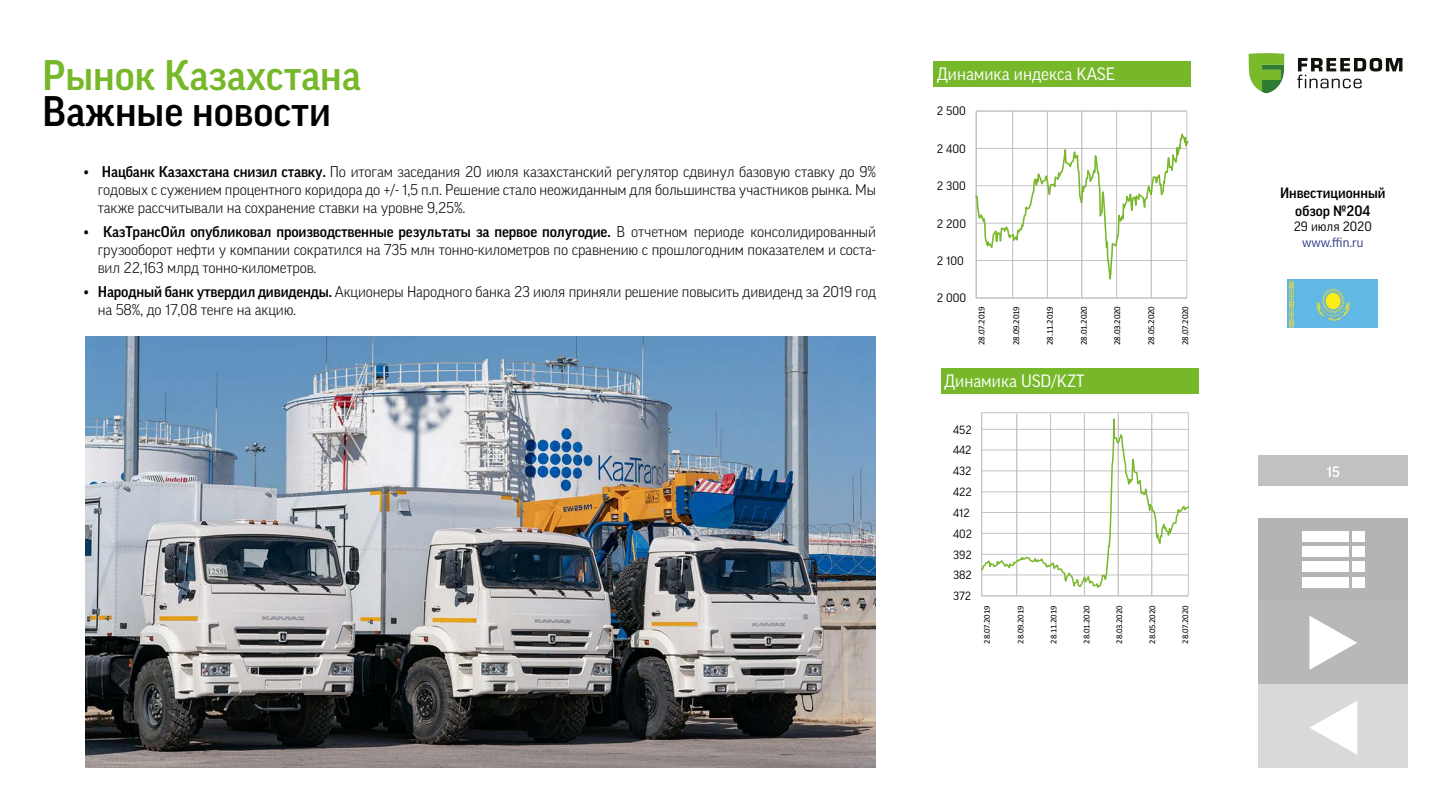
<style>
.page{position:relative;width:1440px;height:810px;background:#fff}
.page>*{position:absolute;margin:0;border:0;box-sizing:border-box;transform-origin:0 0}
.t1{font:500 41.25px "Good Pro";color:#76b82a}
.t2{font:500 41.25px "Good Pro";color:#000}
.t3{font:17.25px "Good Pro";color:#fff}
.t4{font:300 15px/18px "Good Pro";letter-spacing:-.01em;color:#000;text-align:justify}
.t5{font:500 14.48px/17.4px "Good Pro";color:#000;text-align:center}
.t6{font:500 14.48px "Good Pro";color:#fff}
.t7{font:13.05px "Good Pro";color:#283583}
.t8{font:13.05px "Good Pro";color:#000}
.t9{font:11.85px "Good Pro";color:#000}
.t10{font:11.48px "Good Pro";color:#000}
.t11{font:8.93px "Calibri";letter-spacing:-.025em;color:#000}
.t12{font:8.7px "Calibri";letter-spacing:-.025em;color:#000}
.s1{font-weight:500}
</style>
<div class="page">
<div style="left:1258px;top:456px;width:150px;height:30px;background:#c1c1c1"></div>
<svg style="left:1249px;top:53px;width:35px;height:40px"></svg>
<svg style="left:1297px;top:58px;width:105px;height:30px"></svg>
<div style="left:1259px;top:518px;width:149px;height:83px;background:#b5b3b3"></div>
<div style="left:1302px;top:531px;width:46px;height:11px;background:#fff"></div>
<div style="left:1352px;top:531px;width:13px;height:11px;background:#fff"></div>
<div style="left:1302px;top:547px;width:46px;height:10px;background:#fff"></div>
<div style="left:1352px;top:547px;width:13px;height:10px;background:#fff"></div>
<div style="left:1302px;top:562px;width:46px;height:10px;background:#fff"></div>
<div style="left:1352px;top:562px;width:13px;height:10px;background:#fff"></div>
<div style="left:1302px;top:577px;width:46px;height:11px;background:#fff"></div>
<div style="left:1352px;top:577px;width:13px;height:11px;background:#fff"></div>
<hr style="left:982px;top:595px;width:206px;height:1px;background:#c4c4c4">
<hr style="left:1016px;top:414px;width:1px;height:182px;background:#c4c4c4">
<hr style="left:1050px;top:414px;width:1px;height:182px;background:#c4c4c4">
<hr style="left:1084px;top:414px;width:1px;height:182px;background:#c4c4c4">
<hr style="left:1118px;top:414px;width:1px;height:182px;background:#c4c4c4">
<hr style="left:1151px;top:414px;width:1px;height:182px;background:#c4c4c4">
<svg style="left:979px;top:393px;width:211px;height:200px"></svg>
<hr style="left:1151px;top:111px;width:1px;height:187px;background:#c4c4c4">
<hr style="left:1116px;top:111px;width:1px;height:187px;background:#c4c4c4">
<hr style="left:1081px;top:111px;width:1px;height:187px;background:#c4c4c4">
<hr style="left:1047px;top:111px;width:1px;height:187px;background:#c4c4c4">
<hr style="left:1012px;top:111px;width:1px;height:187px;background:#c4c4c4">
<hr style="left:976px;top:298px;width:211px;height:1px;background:#c4c4c4">
<svg style="left:975px;top:122px;width:214px;height:173px"></svg>
<div style="left:934px;top:61px;width:257px;height:26px;background:#76b82a"></div>
<div style="left:941px;top:368px;width:258px;height:25px;background:#76b82a"></div>
<img style="left:1287px;top:279px;width:91px;height:49px">
<div style="left:1259px;top:601px;width:149px;height:83px;background:#b8b8b8"></div>
<svg style="left:1309px;top:616px;width:48px;height:54px"></svg>
<div style="left:1259px;top:684px;width:149px;height:83px;background:#d9d9d9"></div>
<svg style="left:1310px;top:701px;width:47px;height:54px"></svg>
<img style="left:85px;top:336px;width:791px;height:431px">
<p class="t1" style="left:42px;top:52px;width:321px">Рынок Казахстана</p>
<p class="t2" style="left:42px;top:88px;width:291px">Важные новости</p>
<p class="t4" style="left:98px;top:163px;width:780px;text-indent:-14px"><span class="s1">• Нацбанк Казахстана снизил ставку.</span> По итогам заседания 20 июля казахстанский регулятор сдвинул базовую ставку до 9% годовых с сужением процентного коридора до +/- 1,5 п.п. Решение стало неожиданным для большинства участников рынка. Мы также рассчитывали на сохранение ставки на уровне 9,25%.</p>
<p class="t4" style="left:98px;top:223px;width:780px;text-indent:-14px"><span class="s1">• КазТрансОйл опубликовал производственные результаты за первое полугодие.</span> В отчетном периоде консолидированный грузооборот нефти у компании сократился на 735 млн тонно-километров по сравнению с прошлогодним показателем и соста&shy;вил 22,163 млрд тонно-километров.</p>
<p class="t4" style="left:98px;top:283px;width:780px;text-indent:-14px"><span class="s1">• Народный банк утвердил дивиденды.</span> Акционеры Народного банка 23 июля приняли решение повысить дивиденд за 2019 год на 58%, до 17,08 тенге на акцию.</p>
<p class="t3" style="left:937px;top:64px;width:179px">Динамика индекса KASE</p>
<p class="t9" style="left:937px;top:104px;width:31px">2 500</p>
<p class="t9" style="left:937px;top:142px;width:31px">2 400</p>
<p class="t9" style="left:937px;top:179px;width:31px">2 300</p>
<p class="t9" style="left:937px;top:217px;width:31px">2 200</p>
<p class="t9" style="left:937px;top:254px;width:29px">2 100</p>
<p class="t9" style="left:937px;top:291px;width:31px">2 000</p>
<p class="t11" style="left:975px;top:345px;width:40px;rotate:-90deg">28.07.2019</p>
<p class="t11" style="left:1010px;top:345px;width:40px;rotate:-90deg">28.09.2019</p>
<p class="t11" style="left:1044px;top:345px;width:40px;rotate:-90deg">28.11.2019</p>
<p class="t11" style="left:1078px;top:345px;width:40px;rotate:-90deg">28.01.2020</p>
<p class="t11" style="left:1111px;top:345px;width:40px;rotate:-90deg">28.03.2020</p>
<p class="t11" style="left:1145px;top:345px;width:40px;rotate:-90deg">28.05.2020</p>
<p class="t11" style="left:1179px;top:345px;width:40px;rotate:-90deg">28.07.2020</p>
<p class="t3" style="left:945px;top:371px;width:141px">Динамика USD/KZT</p>
<p class="t10" style="left:953px;top:423px;width:20px">452</p>
<p class="t10" style="left:953px;top:444px;width:20px">442</p>
<p class="t10" style="left:953px;top:465px;width:20px">432</p>
<p class="t10" style="left:953px;top:485px;width:20px">422</p>
<p class="t10" style="left:953px;top:506px;width:18px">412</p>
<p class="t10" style="left:953px;top:527px;width:20px">402</p>
<p class="t10" style="left:953px;top:548px;width:20px">392</p>
<p class="t10" style="left:953px;top:569px;width:20px">382</p>
<p class="t10" style="left:953px;top:590px;width:19px">372</p>
<p class="t12" style="left:981px;top:644px;width:39px;rotate:-90deg">28.07.2019</p>
<p class="t12" style="left:1015px;top:644px;width:39px;rotate:-90deg">28.09.2019</p>
<p class="t12" style="left:1048px;top:644px;width:39px;rotate:-90deg">28.11.2019</p>
<p class="t12" style="left:1081px;top:644px;width:39px;rotate:-90deg">28.01.2020</p>
<p class="t12" style="left:1113px;top:644px;width:39px;rotate:-90deg">28.03.2020</p>
<p class="t12" style="left:1146px;top:644px;width:39px;rotate:-90deg">28.05.2020</p>
<p class="t12" style="left:1179px;top:644px;width:39px;rotate:-90deg">28.07.2020</p>
<p class="t5" style="left:1280px;top:185px;width:107px">Инвестиционный обзор №204</p>
<p class="t8" style="left:1294px;top:219px;width:80px">29 июля 2020</p>
<p class="t7" style="left:1302px;top:235px;width:63px">www.ffin.ru</p>
<p class="t6" style="left:1327px;top:463px;width:15px">15</p>
</div>
